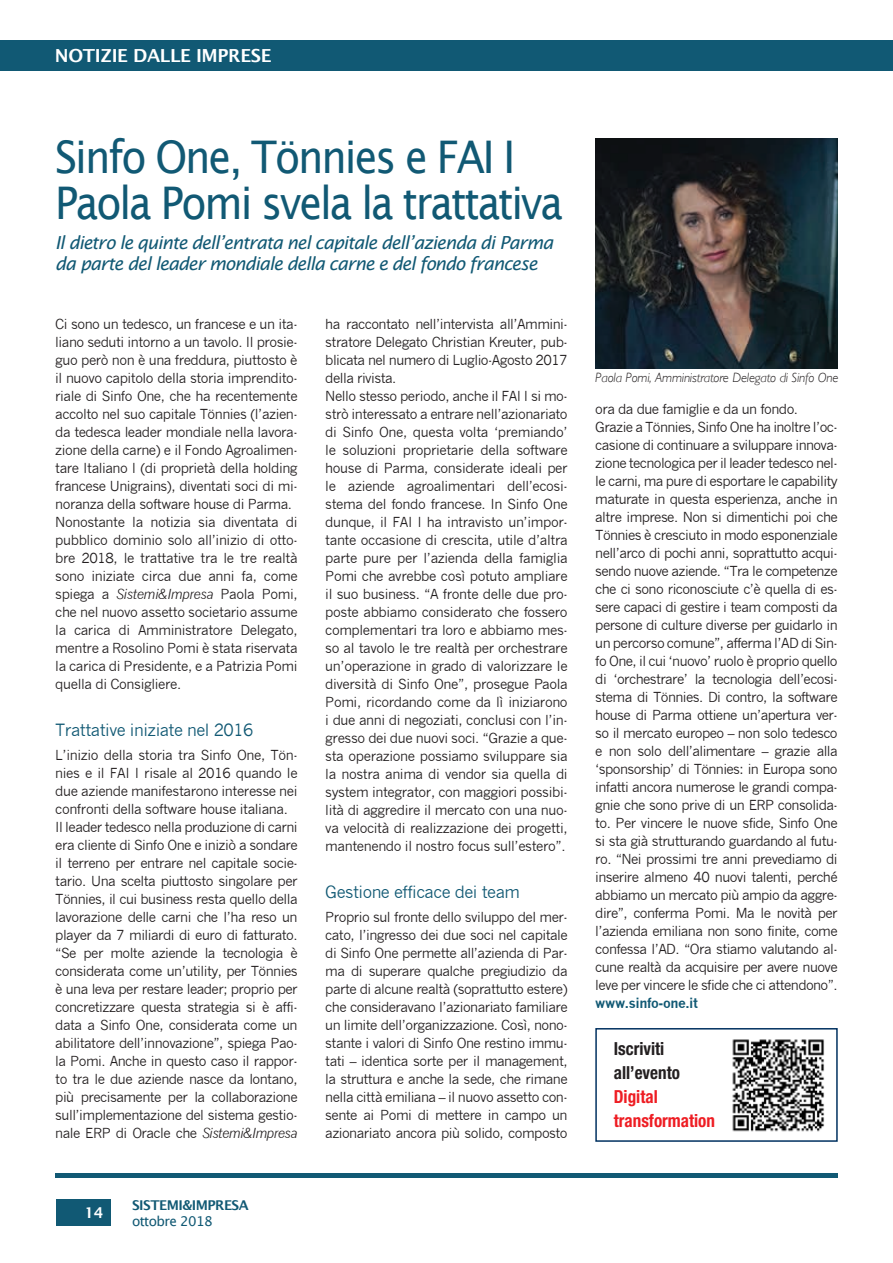
<style>
.page{position:relative;width:893px;height:1263px;background:#fff}
.page>*{position:absolute;margin:0;border:0;box-sizing:border-box;transform-origin:0 0}
.t1{font:45px/46.5px "Lucida Sans";letter-spacing:-.05em;color:#115974;scale:.91 1}
.t2{font:italic 18px/21px "Lucida Sans";letter-spacing:-.05em;color:#115974}
.t3{font:700 condensed 18px/24px "Helvetica Neue LT Std";color:#ee1d23;scale:.95 1}
.t4{font:600 18px "Lucida Sans";letter-spacing:-.02em;color:#fff}
.t5{font:700 condensed 18px/24px "Helvetica Neue LT Std";color:#231f20;scale:.95 1}
.t6{font:16.5px "News Gothic";letter-spacing:-.03em;color:#115974}
.t7{font:600 15px "Lucida Sans";color:#fff}
.t8{font:13.5px/18px "News Gothic";letter-spacing:-.04em;color:#231f20}
.t9{font:italic 300 13.5px "Gill Sans";letter-spacing:-.015em;color:#231f20}
.t10{font:700 13.5px "News Gothic";letter-spacing:-.03em;color:#115974}
.t11{font:700 13.5px "Lucida Grande";letter-spacing:-.04em;color:#115974}
.t12{font:13.5px "Lucida Grande";letter-spacing:-.04em;color:#115974}
.s1{font-style:italic}
</style>
<div class="page">
<div style="left:56px;top:1199px;width:54px;height:27px;background:#115974"></div>
<hr style="left:55px;top:1174px;width:783px;height:4px;background:#115974">
<div style="left:0;top:40px;width:893px;height:31px;background:#115974"></div>
<img style="left:595px;top:138px;width:243px;height:231px">
<div style="left:595px;top:1028px;width:243px;height:114px;border:2px solid #003160"></div>
<img style="left:732px;top:1039px;width:93px;height:93px">
<h2 class="t4" style="left:55px;top:46px;width:218px">NOTIZIE DALLE IMPRESE</h2>
<h1 class="t1" style="left:55px;top:134px;width:559px">Sinfo One, Tönnies e FAI I<br>Paola Pomi svela la trattativa</h1>
<h2 class="t2" style="left:55px;top:232px;width:500px">Il dietro le quinte dell’entrata nel capitale dell’azienda di Parma da parte del leader mondiale della carne e del fondo francese</h2>
<p class="t8" style="left:55px;top:315px;width:244px">Ci sono un tedesco, un francese e un ita&shy;liano seduti intorno a un tavolo. Il prosie&shy;guo però non è una freddura, piuttosto è il nuovo capitolo della storia imprendito&shy;riale di Sinfo One, che ha recentemente accolto nel suo capitale Tönnies (l’azien&shy;da tedesca leader mondiale nella lavora&shy;zione della carne) e il Fondo Agroalimen&shy;tare Italiano I (di proprietà della holding francese Unigrains), diventati soci di mi&shy;noranza della software house di Parma.<br>Nonostante la notizia sia diventata di pubblico dominio solo all’inizio di otto&shy;bre 2018, le trattative tra le tre realtà sono iniziate circa due anni fa, come spiega a <span class="s1">Sistemi&amp;Impresa</span> Paola Pomi, che nel nuovo assetto societario assume la carica di Amministratore Delegato, mentre a Rosolino Pomi è stata riservata la carica di Presidente, e a Patrizia Pomi quella di Consigliere.</p>
<p class="t6" style="left:55px;top:720px;width:200px">Trattative iniziate nel 2016</p>
<p class="t8" style="left:55px;top:746px;width:244px">L’inizio della storia tra Sinfo One, Tön&shy;nies e il FAI I risale al 2016 quando le due aziende manifestarono interesse nei confronti della software house italiana.<br>Il leader tedesco nella produzione di carni era cliente di Sinfo One e iniziò a sondare il terreno per entrare nel capitale socie&shy;tario. Una scelta piuttosto singolare per Tönnies, il cui business resta quello della lavorazione delle carni che l’ha reso un player da 7 miliardi di euro di fatturato. “Se per molte aziende la tecnologia è considerata come un’utility, per Tönnies è una leva per restare leader; proprio per concretizzare questa strategia si è affi&shy;data a Sinfo One, considerata come un abilitatore dell’innovazione”, spiega Pao&shy;la Pomi. Anche in questo caso il rappor&shy;to tra le due aziende nasce da lontano, più precisamente per la collaborazione sull’implementazione del sistema gestio&shy;nale ERP di Oracle che <span class="s1">Sistemi&amp;Impresa</span></p>
<p class="t7" style="left:84px;top:1204px;width:21px">14</p>
<p class="t11" style="left:132px;top:1194px;width:118px">SISTEMI&amp;IMPRESA</p>
<p class="t12" style="left:132px;top:1213px;width:82px">ottobre 2018</p>
<p class="t8" style="left:325px;top:315px;width:244px">ha raccontato nell’intervista all’Ammini&shy;stratore Delegato Christian Kreuter, pub&shy;blicata nel numero di Luglio-Agosto 2017 della rivista.<br>Nello stesso periodo, anche il FAI I si mo&shy;strò interessato a entrare nell’azionariato di Sinfo One, questa volta ‘premiando’ le soluzioni proprietarie della software house di Parma, considerate ideali per le aziende agroalimentari dell’ecosi&shy;stema del fondo francese. In Sinfo One dunque, il FAI I ha intravisto un’impor&shy;tante occasione di crescita, utile d’altra parte pure per l’azienda della famiglia Pomi che avrebbe così potuto ampliare il suo business. “A fronte delle due pro&shy;poste abbiamo considerato che fossero complementari tra loro e abbiamo mes&shy;so al tavolo le tre realtà per orchestrare un’operazione in grado di valorizzare le diversità di Sinfo One”, prosegue Paola Pomi, ricordando come da lì iniziarono i due anni di negoziati, conclusi con l’in&shy;gresso dei due nuovi soci. “Grazie a que&shy;sta operazione possiamo sviluppare sia la nostra anima di vendor sia quella di system integrator, con maggiori possibi&shy;lità di aggredire il mercato con una nuo&shy;va velocità di realizzazione dei progetti, mantenendo il nostro focus sull’estero”.</p>
<p class="t6" style="left:325px;top:882px;width:196px">Gestione efficace dei team</p>
<p class="t8" style="left:325px;top:908px;width:244px;text-align:justify">Proprio sul fronte dello sviluppo del mer&shy;cato, l’ingresso dei due soci nel capitale di Sinfo One permette all’azienda di Par&shy;ma di superare qualche pregiudizio da parte di alcune realtà (soprattutto estere) che consideravano l’azionariato familiare un limite dell’organizzazione. Così, nono&shy;stante i valori di Sinfo One restino immu&shy;tati – identica sorte per il management, la struttura e anche la sede, che rimane nella città emiliana – il nuovo assetto con&shy;sente ai Pomi di mettere in campo un azionariato ancora più solido, composto</p>
<p class="t9" style="left:595px;top:370px;width:245px">Paola Pomi, Amministratore Delegato di Sinfo One</p>
<p class="t8" style="left:595px;top:400px;width:244px">ora da due famiglie e da un fondo.<br>Grazie a Tönnies, Sinfo One ha inoltre l’oc&shy;casione di continuare a sviluppare innova&shy;zione tecnologica per il leader tedesco nel&shy;le carni, ma pure di esportare le capability maturate in questa esperienza, anche in altre imprese. Non si dimentichi poi che Tönnies è cresciuto in modo esponenziale nell’arco di pochi anni, soprattutto acqui&shy;sendo nuove aziende. “Tra le competenze che ci sono riconosciute c’è quella di es&shy;sere capaci di gestire i team composti da persone di culture diverse per guidarlo in un percorso comune”, afferma l’AD di Sin&shy;fo One, il cui ‘nuovo’ ruolo è proprio quello di ‘orchestrare’ la tecnologia dell’ecosi&shy;stema di Tönnies. Di contro, la software house di Parma ottiene un’apertura ver&shy;so il mercato europeo – non solo tedesco e non solo dell’alimentare – grazie alla ‘sponsorship’ di Tönnies: in Europa sono infatti ancora numerose le grandi compa&shy;gnie che sono prive di un ERP consolida&shy;to. Per vincere le nuove sfide, Sinfo One si sta già strutturando guardando al futu&shy;ro. “Nei prossimi tre anni prevediamo di inserire almeno 40 nuovi talenti, perché abbiamo un mercato più ampio da aggre&shy;dire”, conferma Pomi. Ma le novità per l’azienda emiliana non sono finite, come confessa l’AD. “Ora stiamo valutando al&shy;cune realtà da acquisire per avere nuove leve per vincere le sfide che ci attendono”.</p>
<p class="t10" style="left:595px;top:995px;width:104px">www.sinfo-one.it</p>
<h2 class="t5" style="left:614px;top:1037px;width:71px">Iscriviti all’evento</h2>
<h2 class="t3" style="left:614px;top:1085px;width:108px">Digital transformation</h2>
</div>
